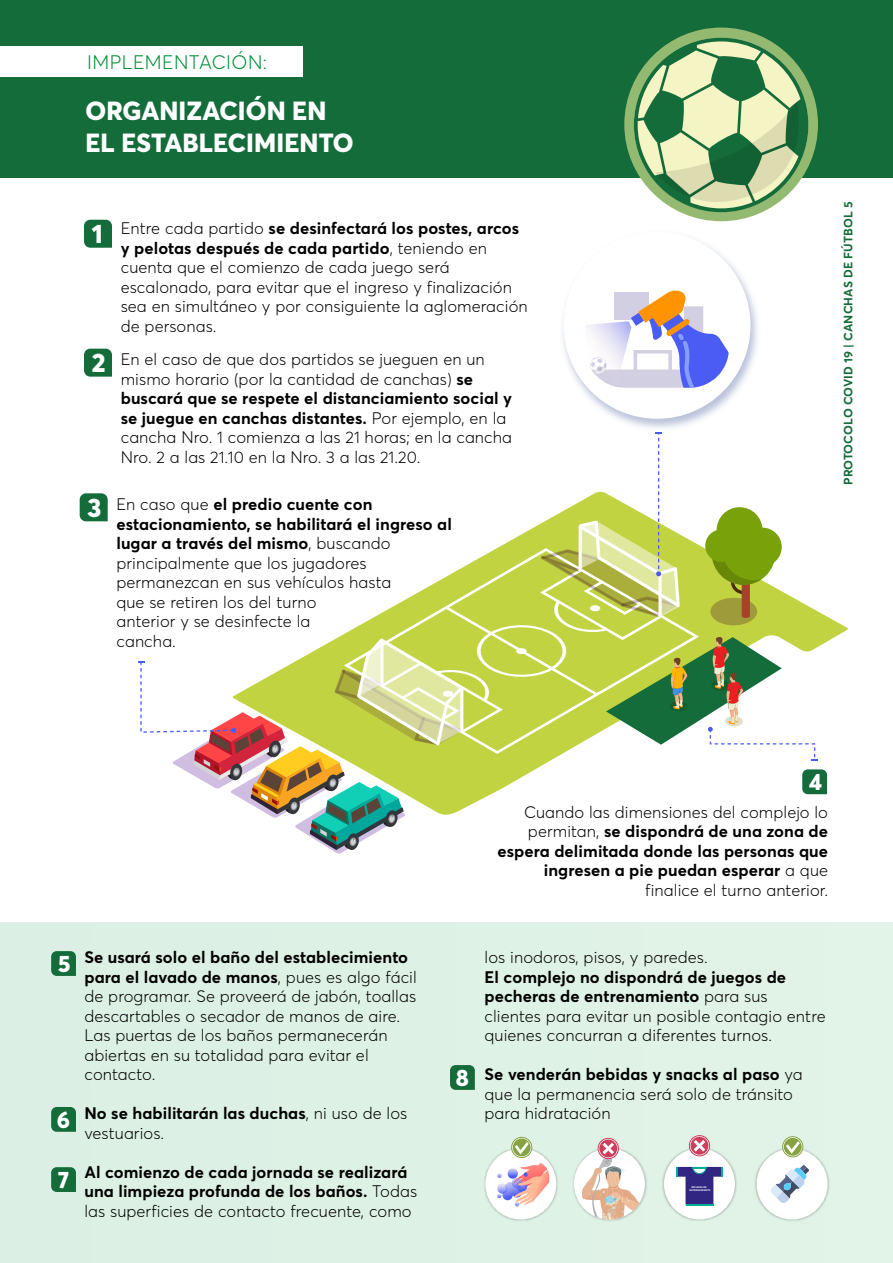
<style>
.page{position:relative;width:893px;height:1263px;background:#fff}
.page>*{position:absolute;margin:0;border:0;box-sizing:border-box;transform-origin:0 0}
.t1{font:800 26.4px "Averta";color:#fff}
.t2{font:800 25.95px/32px "Averta";letter-spacing:.005em;color:#fff}
.t3{font:800 23.4px "Averta";color:#fff}
.t4{font:300 19.35px "Averta";letter-spacing:.025em;color:#008d36}
.t5{font:300 16.5px/19.5px "Averta";letter-spacing:.005em;color:#000}
.t6{font:700 16.5px/19.5px "Averta";letter-spacing:.005em;color:#000}
.t7{font:700 12px "Averta";letter-spacing:.005em;color:#156c3b}
.t8{font:700 2.4px "Averta";letter-spacing:.005em;color:#fff}
.s1{font-weight:700}
.s2{font-weight:800;font-size:26.4px;color:#fff}
.s3{font-weight:300}
</style>
<div class="page">
<div style="left:0;top:0;width:893px;height:178px;background:#156c3b"></div>
<div style="left:0;top:46px;width:303px;height:31px;background:#fff"></div>
<div style="left:624px;top:28px;width:194px;height:193px;background:#93ba70;border-radius:50%"></div>
<svg style="left:634px;top:38px;width:174px;height:145px"></svg>
<svg style="left:84px;top:220px;width:28px;height:28px"></svg>
<svg style="left:84px;top:349px;width:28px;height:28px"></svg>
<svg style="left:80px;top:493px;width:28px;height:28px"></svg>
<div style="left:0;top:923px;width:893px;height:340px;background:#def1e5"></div>
<img style="left:562px;top:183px;width:236px;height:246px">
<div style="left:564px;top:232px;width:186px;height:187px;background:#fff;border-radius:50%"></div>
<svg style="left:585px;top:290px;width:144px;height:98px"></svg>
<svg style="left:337px;top:507px;width:511px;height:301px"></svg>
<svg style="left:802px;top:769px;width:25px;height:25px"></svg>
<svg style="left:51px;top:951px;width:25px;height:25px"></svg>
<svg style="left:450px;top:1065px;width:25px;height:25px"></svg>
<svg style="left:51px;top:1107px;width:25px;height:25px"></svg>
<svg style="left:51px;top:1167px;width:25px;height:25px"></svg>
<div style="left:710px;top:598px;width:47px;height:27px;background:#9e9c3a;border-radius:50%"></div>
<div style="left:712px;top:521px;width:63px;height:64px;background:#79a109;border-radius:50%"></div>
<svg style="left:712px;top:522px;width:50px;height:96px"></svg>
<div style="left:743px;top:528px;width:39px;height:38px;background:#79a109;border-radius:50%"></div>
<div style="left:717px;top:507px;width:45px;height:46px;background:#79a109;border-radius:50%"></div>
<div style="left:705px;top:529px;width:33px;height:33px;background:#79a109;border-radius:50%"></div>
<svg style="left:344px;top:548px;width:355px;height:206px;fill:#c2d342"></svg>
<svg style="left:541px;top:432px;width:139px;height:185px"></svg>
<svg style="left:606px;top:637px;width:212px;height:124px"></svg>
<img style="left:484px;top:1145px;width:74px;height:76px">
<div style="left:485px;top:1148px;width:71px;height:71px;background:#fff;border-radius:50%"></div>
<img style="left:573px;top:1160px;width:74px;height:61px">
<div style="left:574px;top:1148px;width:71px;height:71px;background:#fff;border-radius:50%"></div>
<svg style="left:497px;top:1163px;width:52px;height:44px"></svg>
<svg style="left:582px;top:1139px;width:60px;height:81px"></svg>
<img style="left:662px;top:1145px;width:75px;height:76px">
<div style="left:664px;top:1148px;width:71px;height:71px;background:#fff;border-radius:50%"></div>
<svg style="left:689px;top:1135px;width:21px;height:21px"></svg>
<svg style="left:690px;top:1136px;width:19px;height:19px"></svg>
<svg style="left:511px;top:1137px;width:21px;height:21px"></svg>
<svg style="left:512px;top:1138px;width:19px;height:19px"></svg>
<img style="left:755px;top:1145px;width:74px;height:76px">
<div style="left:757px;top:1148px;width:71px;height:71px;background:#fff;border-radius:50%"></div>
<svg style="left:782px;top:1136px;width:21px;height:21px"></svg>
<svg style="left:783px;top:1137px;width:19px;height:19px"></svg>
<hr style="left:685px;top:1204px;width:28px;height:2px;background:#00af96">
<svg style="left:677px;top:1167px;width:45px;height:37px"></svg>
<svg style="left:771px;top:1165px;width:38px;height:38px"></svg>
<svg style="left:138px;top:638px;width:326px;height:215px"></svg>
<p class="t4" style="left:87px;top:50px;width:181px">IMPLEMENTACIÓN:</p>
<h2 class="t2" style="left:85px;top:95px;width:270px">ORGANIZACIÓN EN<br>EL ESTABLECIMIENTO</h2>
<p class="t5" style="left:121px;top:219px;width:409px">Entre cada partido <span class="s1">se desinfectará los postes, arcos y pelotas después de cada partido</span>, teniendo en cuenta que el comienzo de cada juego será escalonado, para evitar que el ingreso y finalización sea en simultáneo y por consiguiente la aglomeración de personas.</p>
<p class="t5" style="left:121px;top:350px;width:393px">En el caso de que dos partidos se jueguen en un mismo horario (por la cantidad de canchas) <span class="s1">se buscará que se respete el distanciamiento social y se juegue en canchas distantes.</span> Por ejemplo, en la cancha Nro. 1 comienza a las 21 horas; en la cancha Nro. 2 a las 21.10 en la Nro. 3 a las 21.20.</p>
<p class="t5" style="left:116px;top:494px;width:337px;text-indent:-29px"><span class="s2">3</span> En caso que <span class="s1">el predio cuente con estacionamiento, se habilitará el ingreso al lugar a través del mismo</span>, buscando principalmente que los jugadores permanezcan en sus vehículos hasta<br>que se retiren los del turno<br>anterior y se desinfecte la<br>cancha.</p>
<h1 class="t1" style="left:92px;top:217px;width:12px">1</h1>
<h1 class="t1" style="left:92px;top:346px;width:15px">2</h1>
<p class="t7" style="left:841px;top:485px;width:285px;rotate:-90deg">PROTOCOLO COVID 19 | CANCHAS DE FÚTBOL 5</p>
<h3 class="t3" style="left:58px;top:948px;width:14px">5</h3>
<h3 class="t3" style="left:57px;top:1104px;width:15px">6</h3>
<h3 class="t3" style="left:58px;top:1164px;width:12px">7</h3>
<p class="t5" style="left:84px;top:947px;width:334px"><span class="s1">Se usará solo el baño del establecimiento para el lavado de manos</span>, pues es algo fácil de programar. Se proveerá de jabón, toallas descartables o secador de manos de aire.<br>Las puertas de los baños permanecerán abiertas en su totalidad para evitar el contacto.</p>
<p class="t6" style="left:84px;top:1103px;width:324px">No se habilitarán las duchas<span class="s3">, ni uso de los vestuarios.</span></p>
<p class="t6" style="left:84px;top:1162px;width:334px">Al comienzo de cada jornada se realizará una limpieza profunda de los baños. <span class="s3">Todas las superficies de contacto frecuente, como</span></p>
<h3 class="t3" style="left:809px;top:767px;width:15px">4</h3>
<p class="t6" style="left:497px;top:802px;width:332px;text-align:right"><span class="s3">Cuando las dimensiones del complejo lo permitan,</span> se dispondrá de una zona de espera delimitada donde las personas que ingresen a pie puedan esperar <span class="s3">a que finalice el turno anterior.</span></p>
<h3 class="t3" style="left:456px;top:1062px;width:15px">8</h3>
<p class="t5" style="left:485px;top:948px;width:225px">los inodoros, pisos, y paredes.</p>
<p class="t5" style="left:485px;top:967px;width:343px"><span class="s1">El complejo no dispondrá de juegos de pecheras de entrenamiento</span> para sus clientes para evitar un posible contagio entre quienes concurran a diferentes turnos.</p>
<p class="t5" style="left:485px;top:1065px;width:320px"><span class="s1">Se venderán bebidas y snacks al paso</span> ya que la permanencia será solo de tránsito para hidratación</p>
<p class="t8" style="left:691px;top:1186px;width:17px">PECHERA DE</p>
<p class="t8" style="left:689px;top:1188px;width:23px">ENTRENAMIENTO</p>
</div>
